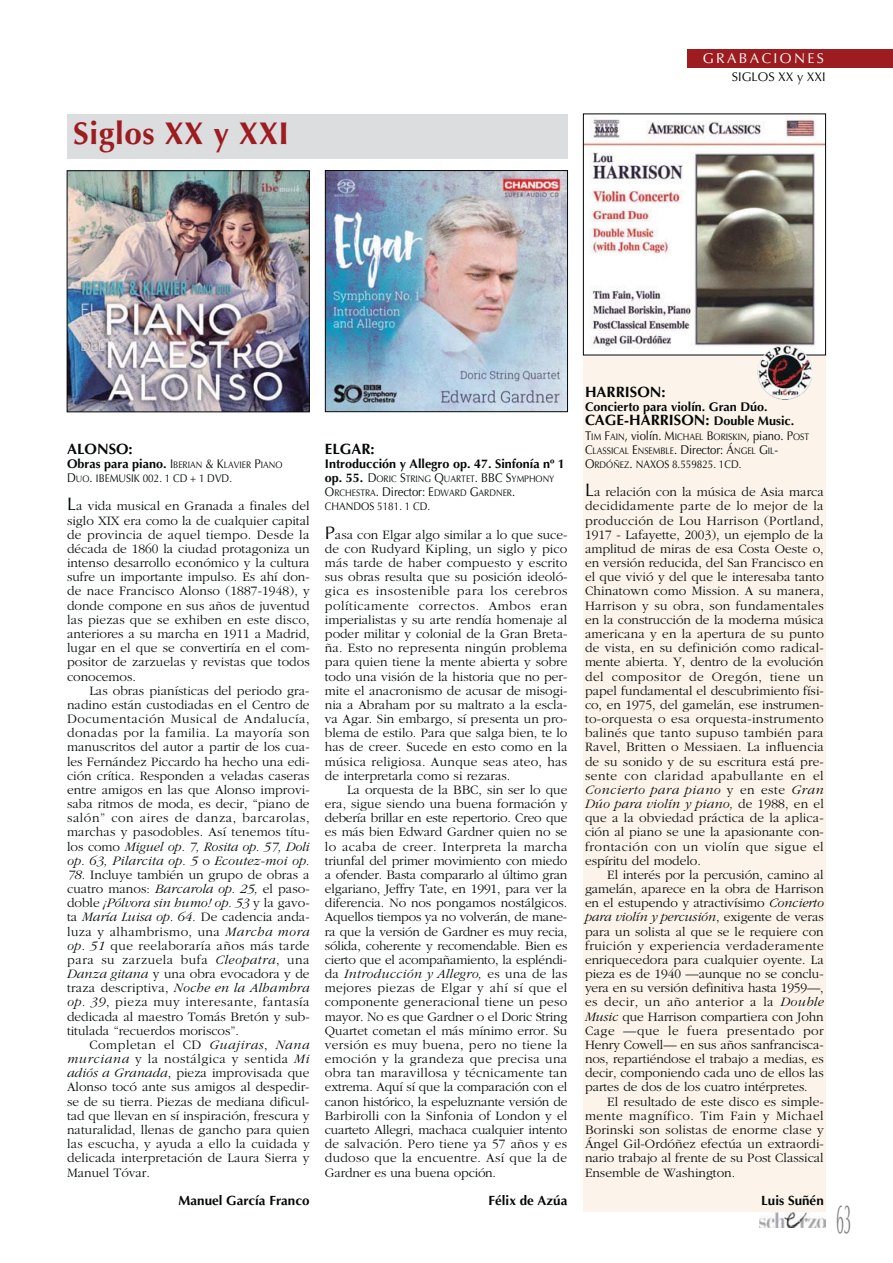
<style>
.page{position:relative;width:893px;height:1263px;background:#fff}
.page>*{position:absolute;margin:0;border:0;box-sizing:border-box;transform-origin:0 0}
.t1{font:40.95px "Optima LT Std";color:#808284;scale:.35 1}
.t2{font:700 31.5px "Optima LT Std";letter-spacing:.015em;color:#9d1c20}
.t3{font:700 15px "Optima LT Std";color:#040809}
.t4{font:14.1px "Optima LT Std";letter-spacing:.165em;color:#fff}
.t5{font:300 13.35px/14.1px "ITC Garamond Std";color:#040809;text-align:justify}
.t6{font:700 13.35px "Optima LT Std";color:#040809}
.t7{font:700 12.6px "Optima LT Std";color:#040809}
.t8{font:12.6px "Optima LT Std";color:#040809}
.t9{font:10.95px "Optima LT Std";color:#040809;scale:.9 1}
.t10{font:9.45px/14.1px "Optima LT Std";color:#040809;scale:.9 1}
.s1{font-weight:700;font-size:12.6px}
.s2{font-size:12.6px}
.s3{font-size:9.45px}
.s4{font-family:"Optima LT Std";font-weight:400;font-size:18.15px}
.s5{font-style:italic}
</style>
<div class="page">
<div style="left:583px;top:114px;width:243px;height:1098px;background:#fcf4ea"></div>
<div style="left:687px;top:49px;width:206px;height:19px;background:#9d1c20"></div>
<img style="left:759px;top:1213px;width:67px;height:15px">
<img style="left:327px;top:172px;width:239px;height:238px">
<div style="left:325px;top:170px;width:243px;height:242px;border:1px solid #040809"></div>
<img style="left:585px;top:116px;width:239px;height:237px">
<div style="left:583px;top:114px;width:243px;height:241px;border:1px solid #040809"></div>
<img style="left:69px;top:173px;width:238px;height:237px">
<div style="left:67px;top:171px;width:242px;height:241px;border:1px solid #040809"></div>
<div style="left:67px;top:114px;width:500px;height:45px;background:#dcddde"></div>
<img style="left:758px;top:349px;width:54px;height:51px">
<h2 class="t2" style="left:73px;top:120px;width:217px">Siglos XX y XXI</h2>
<p class="t4" style="left:703px;top:50px;width:123px">GRABACIONES</p>
<p class="t8" style="left:732px;top:69px;width:95px">SIGLOS XX y XXI</p>
<p class="t3" style="left:67px;top:443px;width:67px">ALONSO:</p>
<p class="t10" style="left:67px;top:458px;width:241px"><span class="s1">Obras para piano.</span> <span class="s2">I</span>BERIAN <span class="s2">&amp; K</span>LAVIER <span class="s2">P</span>IANO</p>
<p class="t9" style="left:67px;top:472px;width:185px"><span class="s2">D</span><span class="s3">UO</span><span class="s2">.</span> IBEMUSIK 002. 1 CD + 1 DVD.</p>
<p class="t5" style="left:67px;top:500px;width:244px"><span class="s4">L</span>a vida musical en Granada a finales del siglo XIX era como la de cualquier capital de provincia de aquel tiempo. Desde la década de 1860 la ciudad protagoniza un intenso desarrollo económico y la cultura sufre un importante impulso. Es ahí don&shy;de nace Francisco Alonso (1887-1948), y donde compone en sus años de juventud las piezas que se exhiben en este disco, anteriores a su marcha en 1911 a Madrid, lugar en el que se convertiría en el com&shy;positor de zarzuelas y revistas que todos conocemos.</p>
<p class="t5" style="left:67px;top:685px;width:244px;text-indent:22px">Las obras pianísticas del periodo gra&shy;nadino están custodiadas en el Centro de Documentación Musical de Andalucía, donadas por la familia. La mayoría son manuscritos del autor a partir de los cua&shy;les Fernández Piccardo ha hecho una edi&shy;ción crítica. Responden a veladas caseras entre amigos en las que Alonso improvi&shy;saba ritmos de moda, es decir, “piano de salón” con aires de danza, barcarolas, marchas y pasodobles. Así tenemos títu&shy;los como <span class="s5">Miguel op. 7, Rosita op. 57, Doli op. 63, Pilarcita op. 5</span> o <span class="s5">Ecoutez-moi op.</span></p>
<p class="t5" style="left:67px;top:869px;width:244px"><span class="s5">78</span>. Incluye también un grupo de obras a cuatro manos: <span class="s5">Barcarola op. 25,</span> el paso&shy;doble <span class="s5">¡Pólvora sin humo! op. 53</span> y la gavo&shy;ta <span class="s5">María Luisa op. 64.</span> De cadencia anda&shy;luza y alhambrismo, una <span class="s5">Marcha mora op. 51</span> que reelaboraría años más tarde para su zarzuela bufa <span class="s5">Cleopatra</span>, una <span class="s5">Danza gitana</span> y una obra evocadora y de traza descriptiva, <span class="s5">Noche en la Alhambra op. 39</span>, pieza muy interesante, fantasía dedicada al maestro Tomás Bretón y sub&shy;titulada “recuerdos moriscos”.</p>
<p class="t5" style="left:67px;top:1039px;width:244px;text-indent:22px">Completan el CD <span class="s5">Guajiras</span>, <span class="s5">Nana murciana</span> y la nostálgica y sentida <span class="s5">Mi adiós a Granada</span>, pieza improvisada que Alonso tocó ante sus amigos al despedir&shy;se de su tierra. Piezas de mediana dificul&shy;tad que llevan en sí inspiración, frescura y naturalidad, llenas de gancho para quien las escucha, y ayuda a ello la cuidada y delicada interpretación de Laura Sierra y Manuel Tóvar.</p>
<p class="t6" style="left:179px;top:1195px;width:132px">Manuel García Franco</p>
<p class="t3" style="left:325px;top:443px;width:51px">ELGAR:</p>
<p class="t7" style="left:325px;top:459px;width:242px">Introducción y Allegro op. 47. Sinfonía nº 1</p>
<p class="t10" style="left:325px;top:472px;width:257px"><span class="s1">op. 55.</span> <span class="s2">D</span>ORIC <span class="s2">S</span>TRING <span class="s2">Q</span>UARTET<span class="s2">. BBC S</span>YMPHONY<br><span class="s2">O</span>RCHESTRA<span class="s2">. Director: E</span>DWARD <span class="s2">G</span>ARDNER<span class="s2">.</span></p>
<p class="t9" style="left:325px;top:500px;width:118px">CHANDOS 5181. 1 CD.</p>
<p class="t5" style="left:325px;top:529px;width:244px"><span class="s4">P</span>asa con Elgar algo similar a lo que suce&shy;de con Rudyard Kipling, un siglo y pico más tarde de haber compuesto y escrito sus obras resulta que su posición ideoló&shy;gica es insostenible para los cerebros políticamente correctos. Ambos eran imperialistas y su arte rendía homenaje al poder militar y colonial de la Gran Breta&shy;ña. Esto no representa ningún problema para quien tiene la mente abierta y sobre todo una visión de la historia que no per&shy;mite el anacronismo de acusar de misogi&shy;nia a Abraham por su maltrato a la escla&shy;va Agar. Sin embargo, sí presenta un pro&shy;blema de estilo. Para que salga bien, te lo has de creer. Sucede en esto como en la música religiosa. Aunque seas ateo, has de interpretarla como si rezaras.</p>
<p class="t5" style="left:325px;top:784px;width:244px;text-indent:22px">La orquesta de la BBC, sin ser lo que era, sigue siendo una buena formación y debería brillar en este repertorio. Creo que es más bien Edward Gardner quien no se lo acaba de creer. Interpreta la marcha triunfal del primer movimiento con miedo a ofender. Basta compararlo al último gran elgariano, Jeffry Tate, en 1991, para ver la diferencia. No nos pongamos nostálgicos.<br>Aquellos tiempos ya no volverán, de mane&shy;ra que la versión de Gardner es muy recia, sólida, coherente y recomendable. Bien es cierto que el acompañamiento, la espléndi&shy;da <span class="s5">Introducción y Allegro,</span> es una de las mejores piezas de Elgar y ahí sí que el componente generacional tiene un peso mayor. No es que Gardner o el Doric String Quartet cometan el más mínimo error. Su versión es muy buena, pero no tiene la emoción y la grandeza que precisa una obra tan maravillosa y técnicamente tan extrema. Aquí sí que la comparación con el canon histórico, la espeluznante versión de Barbirolli con la Sinfonia of London y el cuarteto Allegri, machaca cualquier intento de salvación. Pero tiene ya 57 años y es dudoso que la encuentre. Así que la de Gardner es una buena opción.</p>
<p class="t6" style="left:488px;top:1195px;width:80px">Félix de Azúa</p>
<p class="t3" style="left:585px;top:386px;width:82px">HARRISON:</p>
<p class="t7" style="left:585px;top:402px;width:184px">Concierto para violín. Gran Dúo.</p>
<p class="t3" style="left:585px;top:414px;width:211px">CAGE-HARRISON: <span class="s2">Double Music.</span></p>
<p class="t10" style="left:585px;top:429px;width:250px"><span class="s2">T</span>IM <span class="s2">F</span>AIN<span class="s2">, violín. M</span>ICHAEL <span class="s2">B</span>ORISKIN<span class="s2">, piano. P</span>OST<br><span class="s2">C</span>LASSICAL <span class="s2">E</span>NSEMBLE<span class="s2">. Director: Á</span>NGEL <span class="s2">G</span>IL<span class="s2">-</span></p>
<p class="t9" style="left:585px;top:458px;width:175px"><span class="s2">O</span><span class="s3">RDÓÑEZ</span><span class="s2">.</span> NAXOS 8.559825. 1CD.</p>
<p class="t5" style="left:585px;top:486px;width:240px"><span class="s4">L</span>a relación con la música de Asia marca decididamente parte de lo mejor de la producción de Lou Harrison (Portland, 1917 - Lafayette, 2003), un ejemplo de la amplitud de miras de esa Costa Oeste o, en versión reducida, del San Francisco en el que vivió y del que le interesaba tanto Chinatown como Mission. A su manera, Harrison y su obra, son fundamentales en la construcción de la moderna música americana y en la apertura de su punto de vista, en su definición como radical&shy;mente abierta. Y, dentro de la evolución del compositor de Oregón, tiene un papel fundamental el descubrimiento físi&shy;co, en 1975, del gamelán, ese instrumen&shy;to-orquesta o esa orquesta-instrumento balinés que tanto supuso también para Ravel, Britten o Messiaen. La influencia de su sonido y de su escritura está pre&shy;sente con claridad apabullante en el <span class="s5">Concierto para piano</span> y en este <span class="s5">Gran Dúo para violín y piano,</span> de 1988, en el que a la obviedad práctica de la aplica&shy;ción al piano se une la apasionante con&shy;frontación con un violín que sigue el espíritu del modelo.</p>
<p class="t5" style="left:585px;top:869px;width:240px;text-indent:22px">El interés por la percusión, camino al gamelán, aparece en la obra de Harrison en el estupendo y atractivísimo <span class="s5">Concierto para violín y percusión</span>, exigente de veras para un solista al que se le requiere con fruición y experiencia verdaderamente enriquecedora para cualquier oyente. La pieza es de 1940 —aunque no se conclu&shy;yera en su versión definitiva hasta 1959—, es decir, un año anterior a la <span class="s5">Double Music</span> que Harrison compartiera con John Cage —que le fuera presentado por Henry Cowell— en sus años sanfrancisca&shy;nos, repartiéndose el trabajo a medias, es decir, componiendo cada uno de ellos las partes de dos de los cuatro intérpretes.</p>
<p class="t5" style="left:585px;top:1096px;width:240px;text-indent:22px">El resultado de este disco es simple&shy;mente magnífico. Tim Fain y Michael Borinski son solistas de enorme clase y Ángel Gil-Ordóñez efectúa un extraordi&shy;nario trabajo al frente de su Post Classical Ensemble de Washington.</p>
<p class="t6" style="left:761px;top:1195px;width:64px">Luis Suñén</p>
<h1 class="t1" style="left:836px;top:1195px;width:47px">63</h1>
</div>
